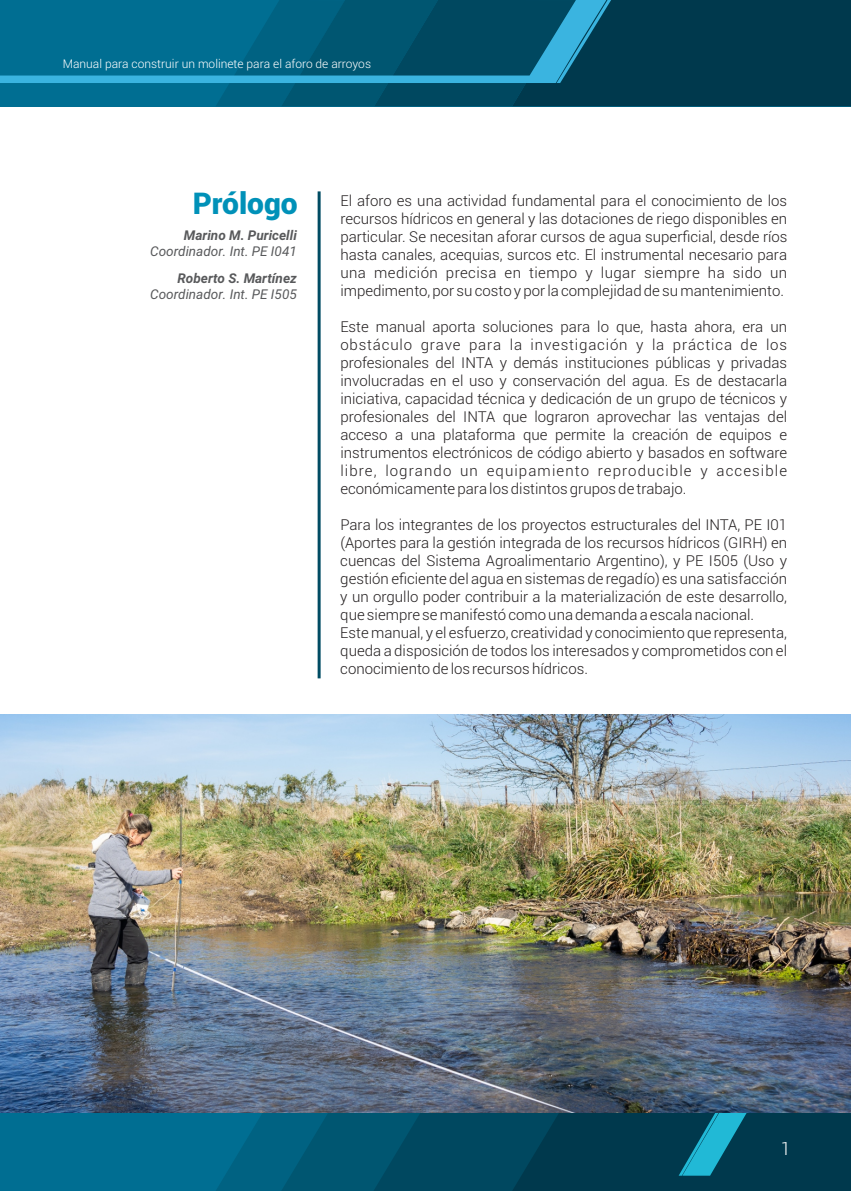
<style>
.page{position:relative;width:851px;height:1191px;background:#fff}
.page>*{position:absolute;margin:0;border:0;box-sizing:border-box;transform-origin:0 0}
.t1{font:900 30px "Roboto";color:#0091b8}
.t2{font:300 18px "Roboto";color:#fff}
.t3{font:300 15px/18px "Roboto";color:#231f20;text-align:justify}
.t4{font:italic 13.5px "Roboto";color:#58595b}
.t5{font:italic 700 13.5px "Roboto";color:#58595b}
.t6{font:300 12px "Roboto";color:#fff}
</style>
<div class="page">
<div style="left:0;top:1106px;width:850px;height:85px;background:#006e92"></div>
<svg style="left:215px;top:1112px;width:635px;height:79px;background:#024b64"></svg>
<div style="left:0;top:0;width:850px;height:106px;background:#006e92"></div>
<svg style="left:216px;top:0;width:634px;height:106px;background:#003e53"></svg>
<svg style="left:0;top:0;width:611px;height:83px"></svg>
<hr style="left:317px;top:191px;width:3px;height:487px;background:#004c63">
<img style="left:0;top:714px;width:850px;height:398px">
<p class="t6" style="left:63px;top:59px;width:310px">Manual para construir un molinete para el aforo de arroyos</p>
<h1 class="t1" style="left:193px;top:192px;width:107px">Prólogo</h1>
<p class="t5" style="left:184px;top:230px;width:114px">Marino M. Puricelli</p>
<p class="t4" style="left:150px;top:246px;width:148px">Coordinador. Int. PE I041</p>
<p class="t5" style="left:177px;top:273px;width:121px">Roberto S. Martínez</p>
<p class="t4" style="left:150px;top:289px;width:148px">Coordinador. Int. PE I505</p>
<p class="t3" style="left:340px;top:193px;width:448px">El aforo es una actividad fundamental para el conocimiento de los recursos hídricos en general y las dotaciones de riego disponibles en particular. Se necesitan aforar cursos de agua superficial, desde ríos hasta canales, acequias, surcos etc. El instrumental necesario para una medición precisa en tiempo y lugar siempre ha sido un impedimento, por su costo y por la complejidad de su mantenimiento.</p>
<p class="t3" style="left:340px;top:319px;width:448px">Este manual aporta soluciones para lo que, hasta ahora, era un obstáculo grave para la investigación y la práctica de los profesionales del INTA y demás instituciones públicas y privadas involucradas en el uso y conservación del agua. Es de destacarla iniciativa, capacidad técnica y dedicación de un grupo de técnicos y profesionales del INTA que lograron aprovechar las ventajas del acceso a una plataforma que permite la creación de equipos e instrumentos electrónicos de código abierto y basados en software libre, logrando un equipamiento reproducible y accesible económicamente para los distintos grupos de trabajo.</p>
<p class="t3" style="left:340px;top:517px;width:448px;text-align:left">Para los integrantes de los proyectos estructurales del INTA, PE I01 (Aportes para la gestión integrada de los recursos hídricos (GIRH) en cuencas del Sistema Agroalimentario Argentino), y PE I505 (Uso y gestión eficiente del agua en sistemas de regadío) es una satisfacción y un orgullo poder contribuir a la materialización de este desarrollo, que siempre se manifestó como una demanda a escala nacional.<br>Este manual, y el esfuerzo, creatividad y conocimiento que representa, queda a disposición de todos los interesados y comprometidos con el conocimiento de los recursos hídricos.</p>
<p class="t2" style="left:780px;top:1142px;width:11px">1</p>
</div>
